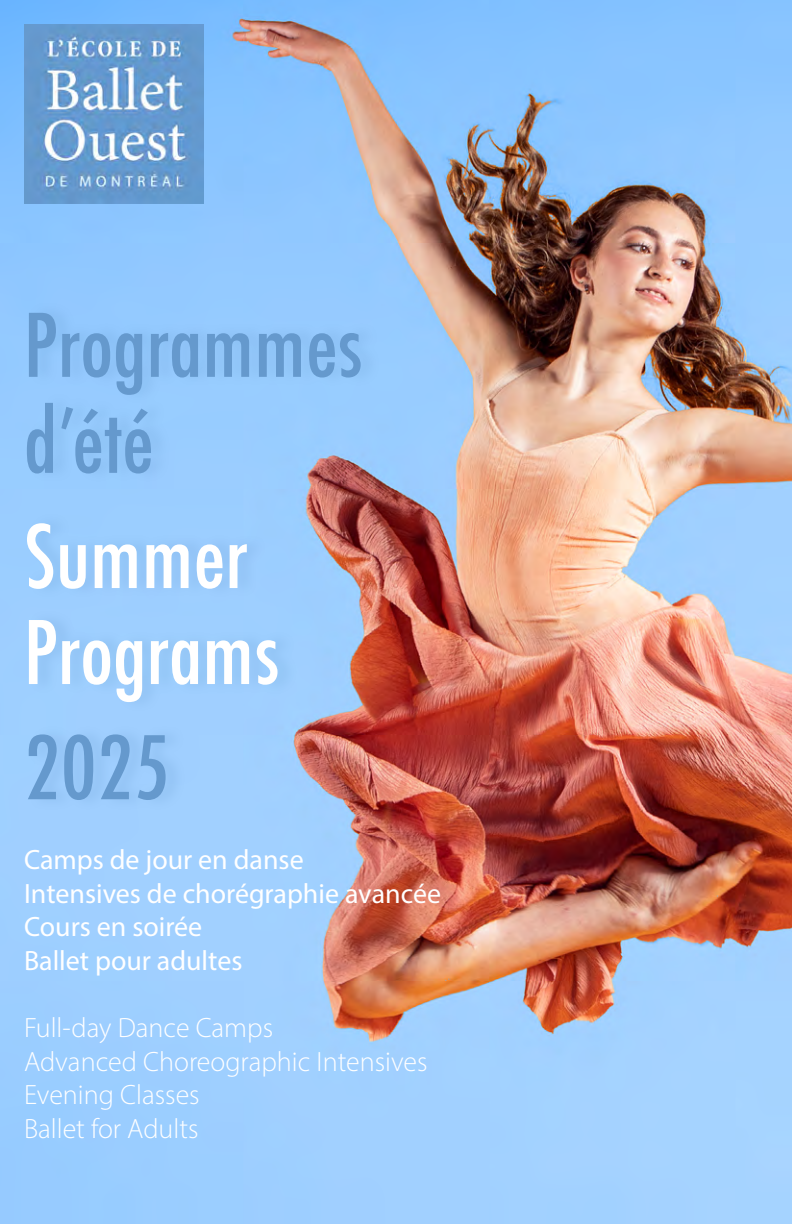
<style>
.page{position:relative;width:792px;height:1224px;background:#fff}
.page>*{position:absolute;margin:0;border:0;box-sizing:border-box;transform-origin:0 0}
.t1{font:500 96px/96px "Futura PT Cond";color:#6599cd}
.t2{font:500 96px/96px "Futura PT Cond";color:#fff}
.t3{font:28px/33.6px "Myriad Pro";color:#fff}
.t4{font:300 28px/33.6px "Myriad Pro";color:#fff}
</style>
<div class="page">
<img style="left:0;top:0;width:792px;height:1224px">
<img style="left:24px;top:24px;width:180px;height:180px">
<div style="left:26px;top:302px;width:355px;height:509px;background:#6599cd;opacity:.25"></div>
<h1 class="t1" style="left:24px;top:297px;width:340px">Programmes d’été</h1>
<h1 class="t2" style="left:24px;top:508px;width:257px">Summer<br>Programs</h1>
<h1 class="t1" style="left:24px;top:719px;width:147px">2025</h1>
<p class="t3" style="left:24px;top:843px;width:419px">Camps de jour en danse<br>Intensives de chorégraphie avancée<br>Cours en soirée<br>Ballet pour adultes</p>
<p class="t4" style="left:24px;top:1011px;width:405px">Full-day Dance Camps<br>Advanced Choreographic Intensives<br>Evening Classes<br>Ballet for Adults</p>
</div>
